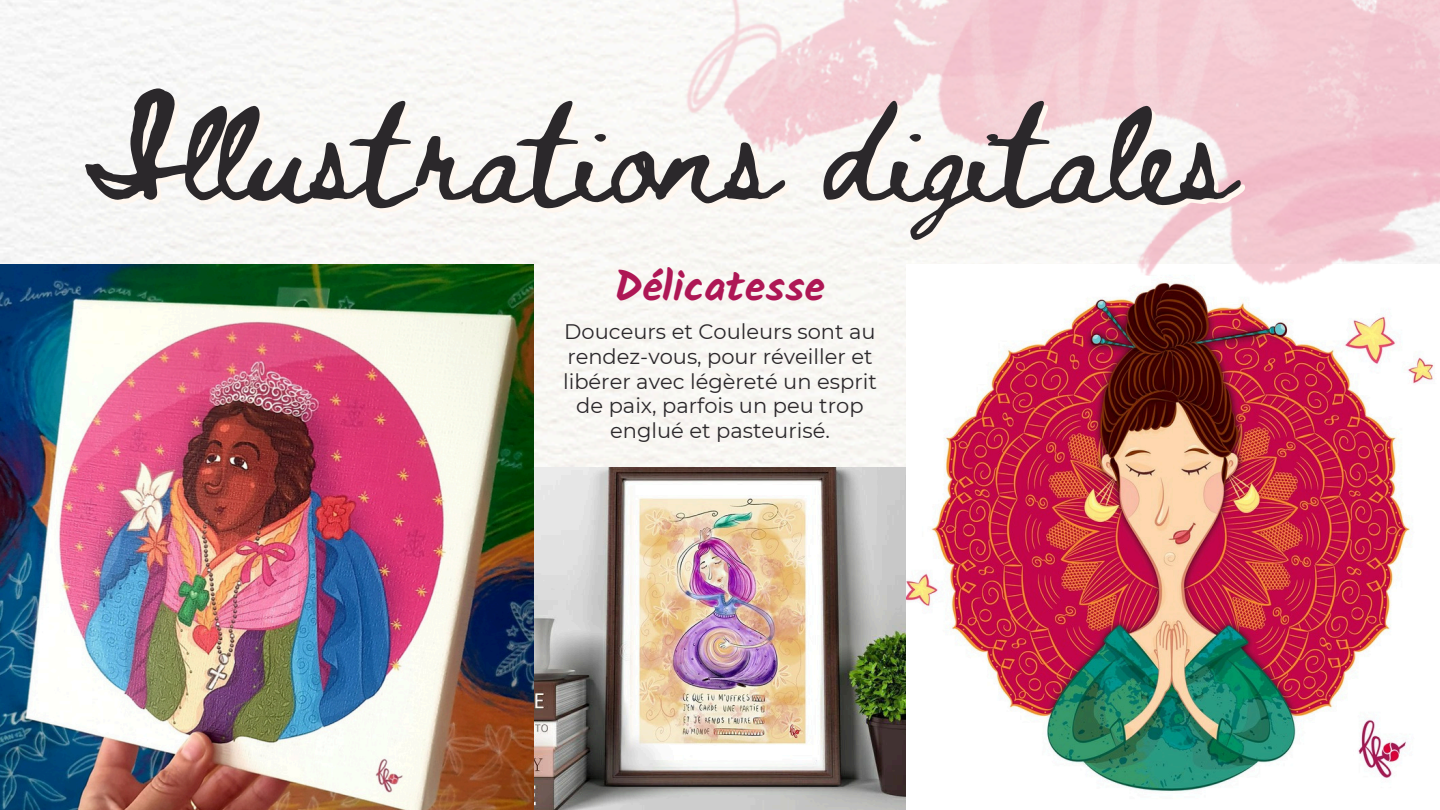
<style>
.page{position:relative;width:1440px;height:810px;background:#fff}
.page>*{position:absolute;margin:0;border:0;box-sizing:border-box;transform-origin:0 0}
.t1{font:96px "Beth Ellen";color:#2b282b}
.t2{font:700 42px "Kalam";color:#ae1755}
.t3{font:21px/24.8px "Montserrat";color:#2b282b;text-align:center}
</style>
<div class="page">
<div style="left:0;top:0;width:906px;height:468px;background:#f9f7f5"></div>
<img style="left:533px;top:468px;width:374px;height:342px">
<img style="left:907px;top:330px;width:528px;height:462px">
<img style="left:0;top:265px;width:533px;height:545px">
<img style="left:670px;top:0;width:770px;height:330px">
<p class="t1" style="left:81px;top:111px;width:1155px">Illustrations digitales</p>
<p class="t2" style="left:615px;top:262px;width:212px">Délicatesse</p>
<h1 class="t3" style="left:563px;top:319px;width:315px">Douceurs et Couleurs sont au rendez-vous, pour réveiller et libérer avec légèreté un esprit de paix, parfois un peu trop englué et pasteurisé.</h1>
</div>
